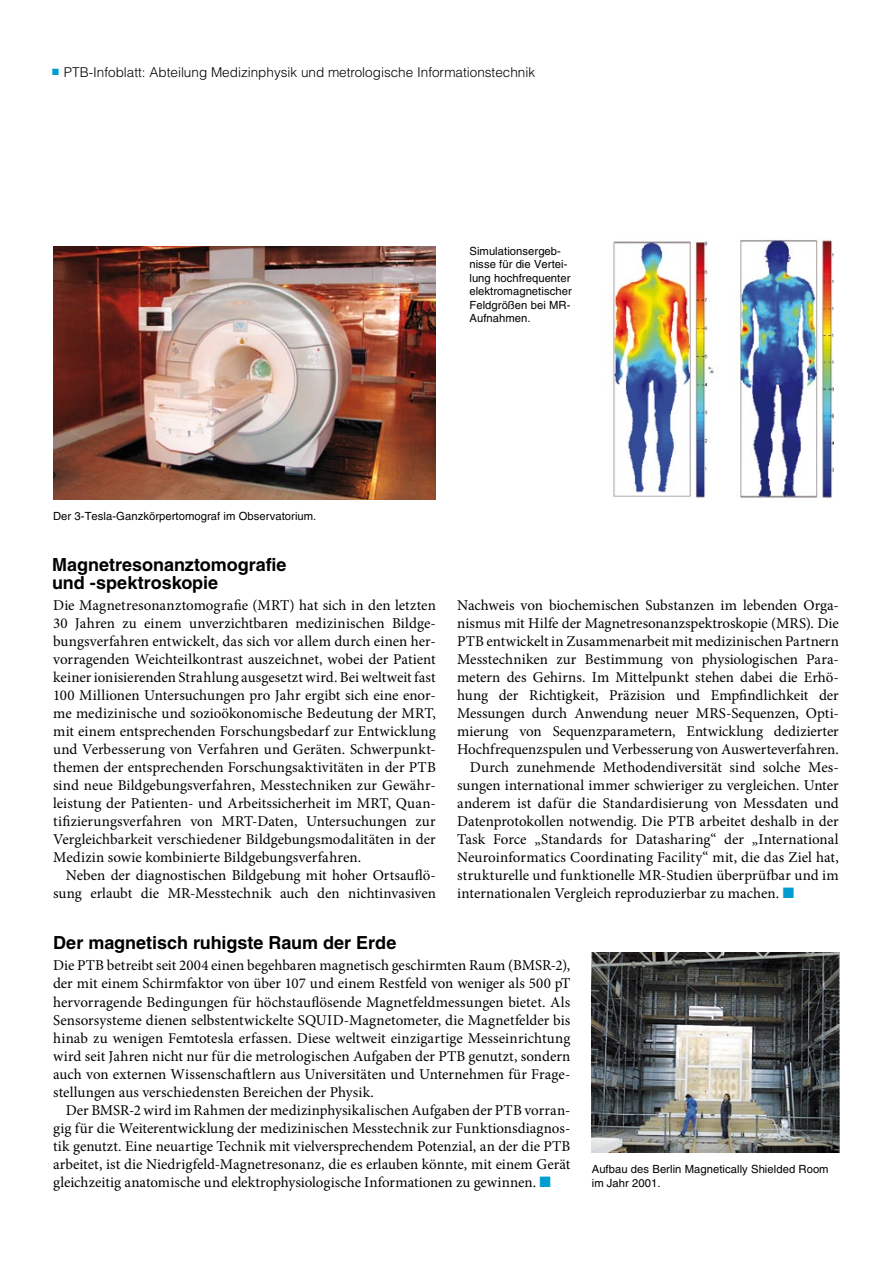
<style>
.page{position:relative;width:893px;height:1263px;background:#fff}
.page>*{position:absolute;margin:0;border:0;box-sizing:border-box;transform-origin:0 0}
.t1{font:700 18px/18px "Helvetica LT Std";color:#000}
.t2{font:15px/18px "Minion Pro";color:#000;text-align:justify}
.t3{font:15px "Minion Pro";letter-spacing:.02em;color:#000}
.t4{font:300 13.5px "Helvetica LT Std";color:#000}
.t5{font:11.25px/13.5px "Helvetica LT Std";letter-spacing:.005em;color:#000}
.s1{color:#009dd1}
</style>
<div class="page">
<img style="left:53px;top:247px;width:383px;height:253px">
<img style="left:592px;top:952px;width:248px;height:201px">
<img style="left:740px;top:240px;width:93px;height:258px">
<img style="left:610px;top:241px;width:104px;height:257px">
<p class="t4" style="left:52px;top:63px;width:485px"><span class="s1">■</span> ptb-Infoblatt: Abteilung Medizinphysik und metrologische Informationstechnik</p>
<p class="t5" style="left:469px;top:244px;width:104px">Simulationsergeb&shy;nisse für die Vertei&shy;lung hochfrequenter elektromagnetischer<br>Feldgrößen bei MR-<br>Aufnahmen.</p>
<p class="t5" style="left:53px;top:509px;width:265px">Der 3-Tesla-Ganzkörpertomograf im Observatorium.</p>
<p class="t1" style="left:52px;top:556px;width:236px">Magnetresonanztomografie und -spektroskopie</p>
<p class="t2" style="left:53px;top:597px;width:384px">Die Magnetresonanztomografie (MRT) hat sich in den letzten 30 Jahren zu einem unverzichtbaren medizinischen Bildge&shy;bungsverfahren entwickelt, das sich vor allem durch einen her&shy;vorragenden Weichteilkontrast auszeichnet, wobei der Patient keiner ionisierenden Strahlung ausgesetzt wird. Bei weltweit fast 100 Millionen Untersuchungen pro Jahr ergibt sich eine enor&shy;me medizinische und sozioökonomische Bedeutung der MRT, mit einem entsprechenden Forschungsbedarf zur Entwicklung und Verbesserung von Verfahren und Geräten. Schwerpunkt&shy;themen der entsprechenden Forschungsaktivitäten in der PTB sind neue Bildgebungsverfahren, Messtechniken zur Gewähr&shy;leistung der Patienten- und Arbeitssicherheit im MRT, Quan&shy;tifizierungsverfahren von MRT-Daten, Untersuchungen zur Vergleichbarkeit verschiedener Bildgebungsmodalitäten in der Medizin sowie kombinierte Bildgebungsverfahren.</p>
<p class="t2" style="left:53px;top:867px;width:384px;text-align:right">Neben der diagnostischen Bildgebung mit hoher Ortsauflö&shy;sung erlaubt die MR-Messtechnik auch den nichtinvasiven</p>
<p class="t2" style="left:457px;top:597px;width:383px">Nachweis von biochemischen Substanzen im lebenden Orga-</p>
<p class="t2" style="left:457px;top:615px;width:383px">nismus mit Hilfe der Magnetresonanzspektroskopie (MRS). Die</p>
<p class="t2" style="left:457px;top:633px;width:383px">PTB entwickelt in Zusammenarbeit mit medizinischen Partnern</p>
<p class="t2" style="left:457px;top:651px;width:383px">Messtechniken zur Bestimmung von physiologischen Para-</p>
<p class="t2" style="left:457px;top:669px;width:383px">metern des Gehirns. Im Mittelpunkt stehen dabei die Erhö-</p>
<p class="t2" style="left:457px;top:687px;width:383px">hung der Richtigkeit, Präzision und Empfindlichkeit der</p>
<p class="t2" style="left:457px;top:705px;width:383px">Messungen durch Anwendung neuer MRS-Sequenzen, Opti-</p>
<p class="t2" style="left:457px;top:723px;width:383px">mierung von Sequenzparametern, Entwicklung dedizierter</p>
<p class="t2" style="left:457px;top:741px;width:383px">Hochfrequenzspulen und Verbesserung von Auswerteverfahren.</p>
<p class="t2" style="left:470px;top:759px;width:370px">Durch zunehmende Methodendiversität sind solche Mes-</p>
<p class="t2" style="left:457px;top:777px;width:383px">sungen international immer schwieriger zu vergleichen. Unter</p>
<p class="t2" style="left:457px;top:795px;width:383px">anderem ist dafür die Standardisierung von Messdaten und</p>
<p class="t2" style="left:457px;top:813px;width:383px">Datenprotokollen notwendig. Die PTB arbeitet deshalb in der</p>
<p class="t2" style="left:457px;top:831px;width:383px">Task Force „Standards for Datasharing“ der „International</p>
<p class="t2" style="left:457px;top:849px;width:383px">Neuroinformatics Coordinating Facility“ mit, die das Ziel hat,</p>
<p class="t3" style="left:457px;top:866px;width:383px">strukturelle und funktionelle MR-Studien überprüfbar und im</p>
<p class="t2" style="left:457px;top:885px;width:338px">internationalen Vergleich reproduzierbar zu machen. <span class="s1">■</span></p>
<p class="t1" style="left:53px;top:934px;width:345px">Der magnetisch ruhigste Raum der Erde</p>
<p class="t2" style="left:53px;top:957px;width:519px">Die PTB betreibt seit 2004 einen begehbaren magnetisch geschirmten Raum (BMSR-2), der mit einem Schirmfaktor von über 107 und einem Restfeld von weniger als 500 pT hervorragende Bedingungen für höchstauflösende Magnetfeldmessungen bietet. Als Sensorsysteme dienen selbstentwickelte SQUID-Magnetometer, die Magnetfelder bis hinab zu wenigen Femtotesla erfassen. Diese weltweit einzigartige Messeinrichtung wird seit Jahren nicht nur für die metrologischen Aufgaben der PTB genutzt, sondern auch von externen Wissenschaftlern aus Universitäten und Unternehmen für Frage&shy;stellungen aus verschiedensten Bereichen der Physik.</p>
<p class="t2" style="left:53px;top:1101px;width:519px;text-indent:13px">Der BMSR-2 wird im Rahmen der medizinphysikalischen Aufgaben der PTB vorran&shy;gig für die Weiterentwicklung der medizinischen Messtechnik zur Funktionsdiagnos&shy;tik genutzt. Eine neuartige Technik mit vielversprechendem Potenzial, an der die PTB arbeitet, ist die Niedrigfeld-Magnetresonanz, die es erlauben könnte, mit einem Gerät gleichzeitig anatomische und elektrophysiologische Informationen zu gewinnen. <span class="s1">■</span></p>
<p class="t5" style="left:592px;top:1162px;width:238px">Aufbau des Berlin Magnetically Shielded Room im Jahr 2001.</p>
</div>
